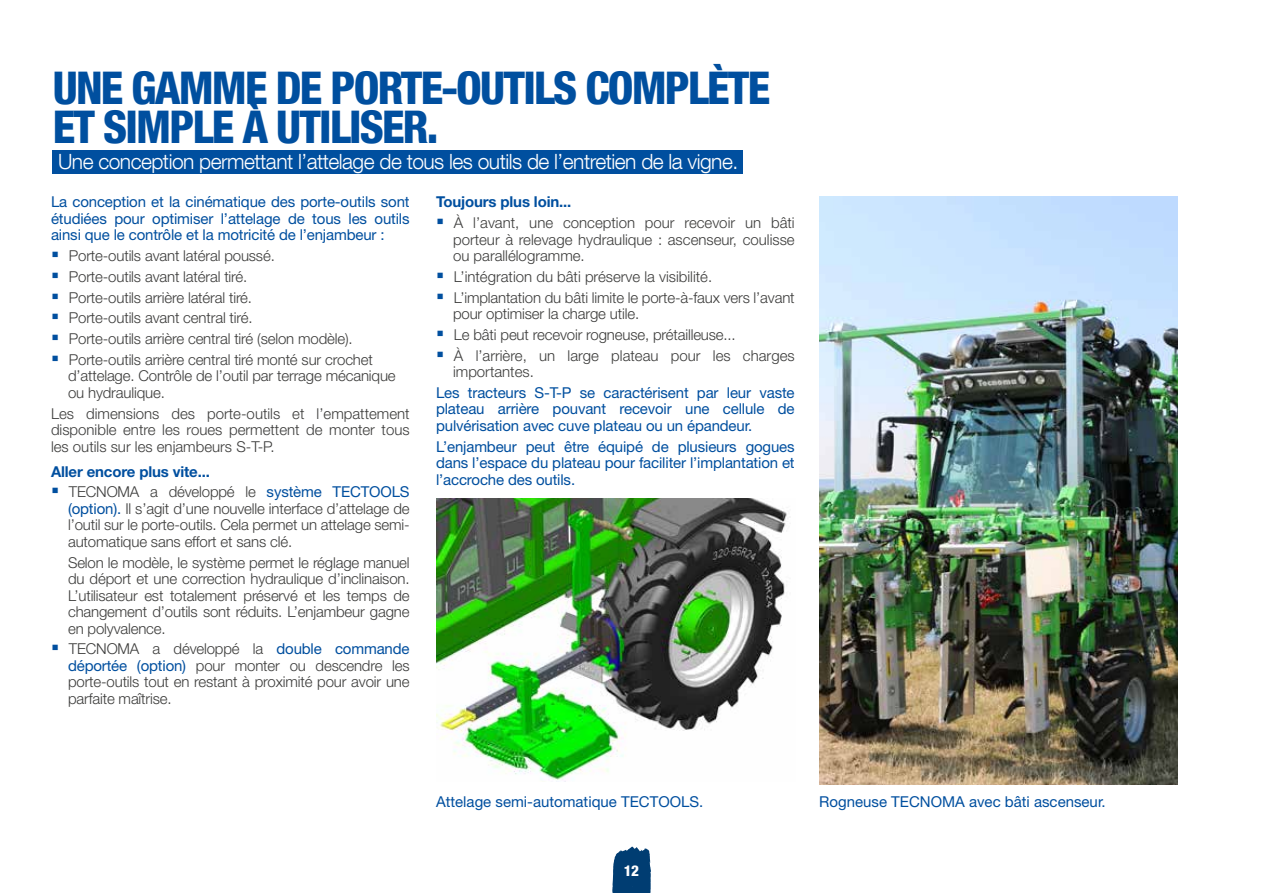
<style>
.page{position:relative;width:1263px;height:893px;background:#fff}
.page>*{position:absolute;margin:0;border:0;box-sizing:border-box;transform-origin:0 0}
.t1{font:800 condensed 45px/39px "Helvetica Neue LT Com";letter-spacing:-.04em;color:#004f9f}
.t2{font:300 21px "Helvetica Neue LT Com";letter-spacing:-.025em;color:#fff}
.t3{font:300 15px/16.5px "Helvetica Neue LT Std";letter-spacing:-.01em;color:#3c3c3b;text-align:justify}
.t4{font:15px/16.5px "Helvetica Neue LT Std";letter-spacing:-.01em;color:#004f9f;text-align:justify}
.t5{font:700 15px/20.7px "Helvetica Neue LT Std";letter-spacing:-.01em;color:#004f9f}
.t6{font:800 condensed 15px "Helvetica Neue LT Com";color:#fff}
.s1{font-weight:300;color:#3c3c3b}
.s2{font-weight:400}
.s3{font-weight:400;color:#004f9f}
</style>
<div class="page">
<div style="left:52px;top:150px;width:690px;height:24px;background:#004f9f"></div>
<img style="left:819px;top:197px;width:359px;height:588px">
<img style="left:436px;top:499px;width:352px;height:283px">
<svg style="left:612px;top:846px;width:39px;height:47px;background:#225784"></svg>
<h1 class="t1" style="left:53px;top:68px;width:719px">UNE GAMME DE PORTE-OUTILS COMPLÈTE<br>ET SIMPLE À UTILISER.</h1>
<h2 class="t2" style="left:58px;top:149px;width:682px">Une conception permettant l’attelage de tous les outils de l’entretien de la vigne.</h2>
<p class="t5" style="left:436px;top:191px;width:137px">Toujours plus loin...</p>
<p class="t3" style="left:453px;top:214px;width:343px">À l’avant, une conception pour recevoir un bâti porteur à relevage hydraulique : ascenseur, coulisse ou parallélogramme.</p>
<p class="t3" style="left:454px;top:266px;width:342px;line-height:20.7px">L’intégration du bâti préserve la visibilité.<br>L’implantation du bâti limite le porte-à-faux vers l’avant</p>
<p class="t3" style="left:453px;top:303px;width:343px;line-height:20.7px;text-align:left">pour optimiser la charge utile.<br>Le bâti peut recevoir rogneuse, prétailleuse...<br>À l’arrière, un large plateau pour les charges</p>
<p class="t3" style="left:453px;top:363px;width:82px">importantes.</p>
<p class="t4" style="left:436px;top:384px;width:360px">Les tracteurs S-T-P se caractérisent par leur vaste plateau arrière pouvant recevoir une cellule de pulvérisation avec cuve plateau ou un épandeur.</p>
<p class="t4" style="left:436px;top:438px;width:360px">L’enjambeur peut être équipé de plusieurs gogues dans l’espace du plateau pour faciliter l’implantation et l’accroche des outils.</p>
<p class="t4" style="left:51px;top:194px;width:360px">La conception et la cinématique des porte-outils sont étudiées pour optimiser l’attelage de tous les outils ainsi que le contrôle et la motricité de l’enjambeur :</p>
<p class="t3" style="left:69px;top:245px;width:306px;line-height:20.7px;text-align:left">Porte-outils avant latéral poussé.<br>Porte-outils avant latéral tiré.<br>Porte-outils arrière latéral tiré.<br>Porte-outils avant central tiré.<br>Porte-outils arrière central tiré (selon modèle).<br>Porte-outils arrière central tiré monté sur crochet</p>
<p class="t3" style="left:68px;top:367px;width:329px">d’attelage. Contrôle de l’outil par terrage mécanique ou hydraulique.</p>
<p class="t3" style="left:51px;top:405px;width:360px">Les dimensions des porte-outils et l’empattement disponible entre les roues permettent de monter tous les outils sur les enjambeurs S-T-P.</p>
<p class="t5" style="left:69px;top:461px;width:342px;text-indent:-18px">Aller encore plus vite...<br><span class="s1">TECNOMA a développé le</span> <span class="s2">système TECTOOLS</span></p>
<p class="t3" style="left:68px;top:500px;width:343px"><span class="s3">(option).</span> Il s’agit d’une nouvelle interface d’attelage de l’outil sur le porte-outils. Cela permet un attelage semi&shy;automatique sans effort et sans clé.</p>
<p class="t3" style="left:68px;top:554px;width:343px">Selon le modèle, le système permet le réglage manuel du déport et une correction hydraulique d’inclinaison.<br>L’utilisateur est totalement préservé et les temps de changement d’outils sont réduits. L’enjambeur gagne en polyvalence.</p>
<p class="t3" style="left:68px;top:640px;width:343px">TECNOMA a développé la <span class="s3">double commande déportée (option)</span> pour monter ou descendre les porte-outils tout en restant à proximité pour avoir une parfaite maîtrise.</p>
<p class="t4" style="left:436px;top:793px;width:269px">Attelage semi-automatique TECTOOLS.</p>
<p class="t4" style="left:819px;top:793px;width:288px">Rogneuse TECNOMA avec bâti ascenseur.</p>
<p class="t6" style="left:624px;top:862px;width:16px">12</p>
</div>
